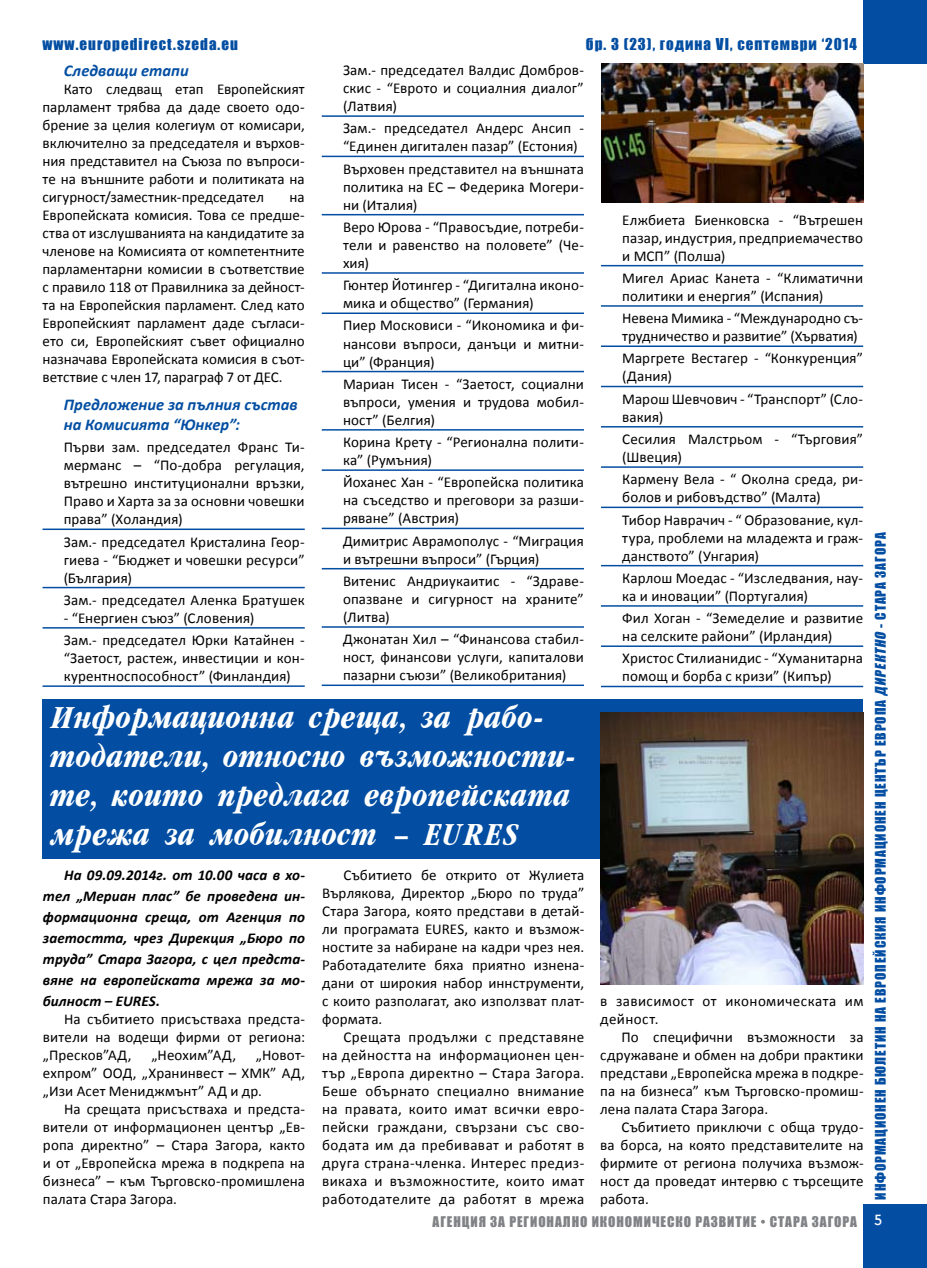
<style>
.page{position:relative;width:927px;height:1268px;background:#fff}
.page>*{position:absolute;margin:0;border:0;box-sizing:border-box;transform-origin:0 0}
.t1{font:italic 700 34.5px/39px "Garamondcond";letter-spacing:-.005em;color:#fff}
.t2{font:italic 700 16.5px/19.5px "Calibri";color:#034ea2}
.t3{font:15px/18px "Calibri";letter-spacing:.01em;color:#000;text-align:justify}
.t4{font:italic 700 15px/21px "Calibri";letter-spacing:.005em;color:#000;text-align:justify}
.t5{font:15px "Impact";letter-spacing:.07em;color:#034ea2}
.t6{font:15px/18px "Calibri";letter-spacing:.03em;color:#000}
.t7{font:500 15px "Kabel CTT";color:#fff}
.t8{font:13.5px "Impact";letter-spacing:.07em;color:#034ea2}
.t9{font:13.5px "Impact";letter-spacing:.07em;color:#808285}
.s1{font-style:italic}
</style>
<div class="page">
<div style="left:863px;top:0;width:64px;height:64px;background:#034ea2"></div>
<div style="left:863px;top:1203px;width:64px;height:64px;background:#034ea2"></div>
<div style="left:43px;top:698px;width:820px;height:160px;background:#034ea2"></div>
<img style="left:601px;top:64px;width:262px;height:138px">
<hr style="left:43px;top:528px;width:262px;height:2px;background:#034ea2">
<hr style="left:43px;top:586px;width:262px;height:2px;background:#034ea2">
<hr style="left:43px;top:627px;width:262px;height:1px;background:#034ea2">
<hr style="left:43px;top:685px;width:262px;height:1px;background:#034ea2">
<hr style="left:322px;top:115px;width:262px;height:2px;background:#034ea2">
<hr style="left:322px;top:156px;width:262px;height:1px;background:#034ea2">
<hr style="left:322px;top:214px;width:262px;height:1px;background:#034ea2">
<hr style="left:322px;top:272px;width:262px;height:2px;background:#034ea2">
<hr style="left:322px;top:312px;width:262px;height:2px;background:#034ea2">
<hr style="left:322px;top:371px;width:262px;height:1px;background:#034ea2">
<hr style="left:322px;top:429px;width:262px;height:1px;background:#034ea2">
<hr style="left:322px;top:469px;width:262px;height:2px;background:#034ea2">
<hr style="left:322px;top:527px;width:262px;height:2px;background:#034ea2">
<hr style="left:322px;top:568px;width:262px;height:1px;background:#034ea2">
<hr style="left:322px;top:626px;width:262px;height:1px;background:#034ea2">
<hr style="left:322px;top:684px;width:262px;height:2px;background:#034ea2">
<hr style="left:601px;top:265px;width:262px;height:1px;background:#034ea2">
<hr style="left:601px;top:305px;width:262px;height:1px;background:#034ea2">
<hr style="left:601px;top:345px;width:262px;height:2px;background:#034ea2">
<hr style="left:601px;top:385px;width:262px;height:2px;background:#034ea2">
<hr style="left:601px;top:426px;width:262px;height:1px;background:#034ea2">
<hr style="left:601px;top:466px;width:262px;height:1px;background:#034ea2">
<hr style="left:601px;top:506px;width:262px;height:2px;background:#034ea2">
<hr style="left:601px;top:565px;width:262px;height:1px;background:#034ea2">
<hr style="left:601px;top:605px;width:262px;height:1px;background:#034ea2">
<hr style="left:601px;top:645px;width:262px;height:2px;background:#034ea2">
<hr style="left:601px;top:685px;width:262px;height:2px;background:#034ea2">
<img style="left:600px;top:712px;width:263px;height:272px">
<p class="t5" style="left:43px;top:33px;width:197px">www.europedirect.szeda.eu</p>
<p class="t2" style="left:64px;top:61px;width:127px">Следващи етапи</p>
<p class="t3" style="left:43px;top:80px;width:264px;text-indent:21px">Като следващ етап Европейският парламент трябва да даде своето одо&shy;брение за целия колегиум от комисари, включително за председателя и върхов&shy;ния представител на Съюза по въпроси&shy;те на външните работи и политиката на сигурност/заместник-председател</p>
<p class="t3" style="left:43px;top:188px;width:264px;text-indent:247px">на Европейската комисия. Това се предше&shy;ства от изслушванията на кандидатите за членове на Комисията от компетентните парламентарни комисии в съответствие с правило 118 от Правилника за дейност&shy;та на Европейския парламент. След като Европейският парламент даде съгласи&shy;ето си, Европейският съвет официално назначава Европейската комисия в съот&shy;ветствие с член 17, параграф 7 от ДЕС.</p>
<p class="t2" style="left:64px;top:395px;width:236px">Предложение за пълния състав на Комисията “Юнкер”:</p>
<p class="t3" style="left:64px;top:438px;width:242px">Първи зам. председател Франс Ти&shy;мерманс – “По-добра регулация, вътрешно институционални връзки, Право и Харта за за основни човешки права” (Холандия)</p>
<p class="t3" style="left:64px;top:532px;width:242px">Зам.- председател Кристалина Геор&shy;гиева - “Бюджет и човешки ресурси” (България)</p>
<p class="t3" style="left:64px;top:590px;width:242px">Зам.- председател Аленка Братушек</p>
<p class="t3" style="left:64px;top:606px;width:242px;line-height:22.2px">- “Енергиен съюз” (Словения)<br>Зам.- председател Юрки Катайнен -</p>
<p class="t3" style="left:64px;top:649px;width:242px">“Заетост, растеж, инвестиции и кон&shy;курентноспособност” (Финландия)</p>
<p class="t5" style="left:586px;top:33px;width:273px">бр. 3 (23), година VI, септември ‘2014</p>
<p class="t3" style="left:343px;top:61px;width:242px">Зам.- председател Валдис Домбров&shy;скис - “Еврото и социалния диалог” (Латвия)</p>
<p class="t3" style="left:343px;top:119px;width:242px">Зам.- председател Андерс Ансип - “Единен дигитален пазар” (Естония)</p>
<p class="t3" style="left:343px;top:160px;width:242px">Върховен представител на външната политика на ЕС – Федерика Могери&shy;ни (Италия)</p>
<p class="t3" style="left:343px;top:218px;width:242px">Веро Юрова - “Правосъдие, потреби&shy;тели и равенство на половете” (Че&shy;хия)</p>
<p class="t3" style="left:343px;top:276px;width:242px">Гюнтер Йотингер - “Дигитална иконо&shy;мика и общество” (Германия)</p>
<p class="t3" style="left:343px;top:316px;width:242px">Пиер Московиси - “Икономика и фи&shy;нансови въпроси, данъци и митни&shy;ци” (Франция)</p>
<p class="t3" style="left:343px;top:375px;width:242px">Мариан Тисен - “Заетост, социални въпроси, умения и трудова мобил&shy;ност” (Белгия)</p>
<p class="t3" style="left:343px;top:433px;width:242px">Корина Крету - “Регионална полити&shy;ка” (Румъния)</p>
<p class="t3" style="left:343px;top:473px;width:242px">Йоханес Хан - “Европейска политика на съседство и преговори за разши&shy;ряване” (Австрия)</p>
<p class="t3" style="left:343px;top:531px;width:242px">Димитрис Аврамополус - “Миграция и вътрешни въпроси” (Гърция)</p>
<p class="t3" style="left:343px;top:572px;width:242px">Витенис Андриукаитис - “Здраве&shy;опазване и сигурност на храните” (Литва)</p>
<p class="t3" style="left:343px;top:630px;width:242px">Джонатан Хил – “Финансова стабил&shy;ност, финансови услуги, капиталови пазарни съюзи” (Великобритания)</p>
<p class="t3" style="left:622px;top:211px;width:242px">Елжбиета Биенковска - “Вътрешен пазар, индустрия, предприемачество и МСП” (Полша)</p>
<p class="t3" style="left:622px;top:269px;width:242px">Мигел Ариас Канета - “Климатични политики и енергия” (Испания)</p>
<p class="t3" style="left:622px;top:309px;width:242px">Невена Мимика - “Международно съ&shy;трудничество и развитие” (Хърватия)</p>
<p class="t3" style="left:622px;top:349px;width:242px">Маргрете Вестагер - “Конкуренция” (Дания)</p>
<p class="t3" style="left:622px;top:390px;width:242px">Марош Шевчович - “Транспорт” (Сло&shy;вакия)</p>
<p class="t3" style="left:622px;top:430px;width:242px">Сесилия Малстрьом - “Търговия” (Швеция)</p>
<p class="t3" style="left:622px;top:470px;width:242px">Кармену Вела - “ Околна среда, ри&shy;болов и рибовъдство” (Малта)</p>
<p class="t3" style="left:622px;top:510px;width:242px">Тибор Наврачич - “ Образование, кул&shy;тура, проблеми на младежта и граж&shy;данството” (Унгария)</p>
<p class="t3" style="left:622px;top:569px;width:242px">Карлош Моедас - “Изследвания, нау&shy;ка и иновации” (Португалия)</p>
<p class="t3" style="left:622px;top:609px;width:242px">Фил Хоган - “Земеделие и развитие на селските райони” (Ирландия)</p>
<p class="t3" style="left:622px;top:649px;width:242px">Христос Стилианидис - “Хуманитарна помощ и борба с кризи” (Кипър)</p>
<h1 class="t1" style="left:50px;top:698px;width:527px">Информационна среща, за рабо&shy;тодатели, относно възможности&shy;те, които предлага европейската мрежа за мобилност – EURES</h1>
<p class="t3" style="left:322px;top:865px;width:264px;text-indent:21px">Събитието бе открито от Жулиета Върлякова, Директор „Бюро по труда” Стара Загора, която представи в детай&shy;ли програмата EURES, както и възмож&shy;ностите за набиране на кадри чрез нея.<br>Работадателите бяха приятно изнена&shy;дани от широкия набор иннструменти, с които разполагат, ако използват плат&shy;формата.</p>
<p class="t3" style="left:322px;top:1027px;width:264px;text-indent:21px">Срещата продължи с представяне на дейността на информационен цен&shy;тър „Европа директно – Стара Загора.<br>Беше обърнато специално внимание на правата, които имат всички евро&shy;пейски граждани, свързани със сво&shy;бодата им да пребивават и работят в друга страна-членка. Интерес предиз&shy;викаха и възможностите, които имат работодателите да работят в мрежа</p>
<p class="t4" style="left:43px;top:864px;width:264px;text-indent:21px">На 09.09.2014г. от 10.00 часа в хо&shy;тел „Мериан плас” бе проведена ин&shy;формационна среща, от Агенция по заетостта, чрез Дирекция „Бюро по труда” Стара Загора, с цел предста&shy;вяне на европейската мрежа за мо&shy;билност – EURES.</p>
<p class="t3" style="left:43px;top:1009px;width:264px;text-indent:21px">На събитието присъстваха предста&shy;вители на водещи фирми от региона: „Пресков”АД,</p>
<p class="t3" style="left:151px;top:1045px;width:86px">„Неохим”АД,</p>
<p class="t3" style="left:43px;top:1045px;width:264px;text-indent:213px">„Новот&shy;ехпром” ООД, „Хранинвест – ХМК” АД, „Изи Асет Мениджмънт” АД и др.</p>
<p class="t3" style="left:43px;top:1099px;width:264px;text-indent:21px">На срещата присъстваха и предста&shy;вители от информационен център „Ев&shy;ропа директно” – Стара Загора, както и от „Европейска мрежа в подкрепа на бизнеса” – към Търговско-промишлена палата Стара Загора.</p>
<p class="t6" style="left:600px;top:991px;width:265px">в зависимост от икономическата им дейност.</p>
<p class="t3" style="left:600px;top:1027px;width:265px;text-indent:21px">По специфични възможности за сдружаване и обмен на добри практики представи „Европейска мрежа в подкре&shy;па на бизнеса” към Търговско-промиш&shy;лена палата Стара Загора.</p>
<p class="t3" style="left:600px;top:1117px;width:265px;text-indent:21px">Събитието приключи с обща трудо&shy;ва борса, на която представителите на фирмите от региона получиха възмож&shy;ност да проведат интервю с търсещите работа.</p>
<p class="t9" style="left:433px;top:1210px;width:426px">AГЕНЦИЯ ЗА РЕГИОНАЛНО ИКОНОМИЧЕСКО РАЗВИТИЕ • СТАРА ЗАГОРА</p>
<p class="t8" style="left:870px;top:1199px;width:668px;rotate:-90deg">ИНФОРМАЦИОНЕН БЮЛЕТИН НА EВРОПЕЙСКИЯ ИНФОРМАЦИОНЕН ЦЕНТЪР ЕВРОПА <span class="s1">ДИРЕКТНО</span> - СТАРА ЗАГОРА</p>
<p class="t7" style="left:874px;top:1211px;width:10px">5</p>
</div>
